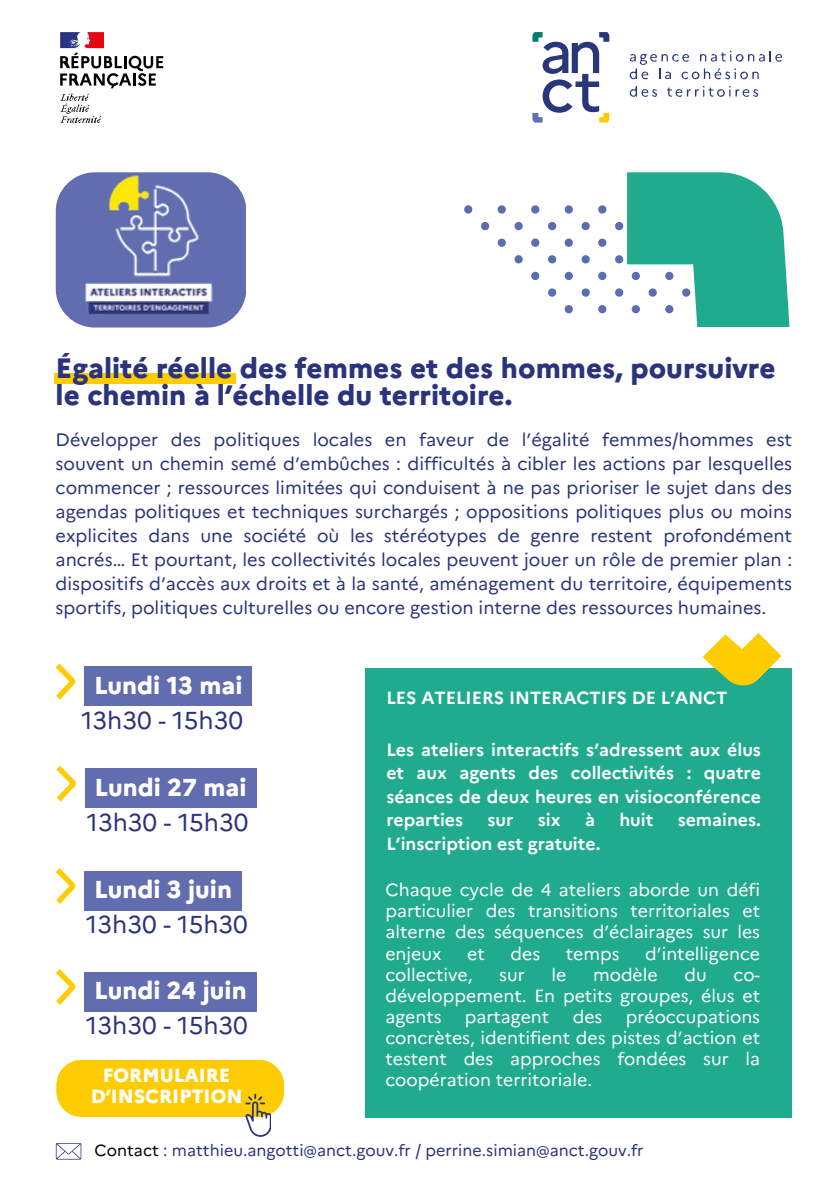
<style>
.page{position:relative;width:839px;height:1191px;background:#fff}
.page>*{position:absolute;margin:0;border:0;box-sizing:border-box;transform-origin:0 0}
.t1{font:800 28px/27px "Marianne";color:#2a337b}
.t2{font:24.4px "Marianne";color:#2a337b}
.t3{font:800 24.4px "Marianne";color:#fff}
.t4{font:800 19px/21px "Marianne";color:#fff;text-align:center}
.t5{font:18px/24px "Marianne";color:#2a337b;text-align:justify}
.t6{font:17.6px/21px "Marianne";color:#fff;text-align:justify}
.t7{font:700 17.6px/23.6px "Marianne";color:#fff;text-align:justify}
.t8{font:16.2px "Marianne";color:#2a337b}
.s1{color:#000}
</style>
<div class="page">
<svg style="left:60px;top:94px;width:41px;height:29px"></svg>
<svg style="left:60px;top:32px;width:103px;height:56px"></svg>
<svg style="left:532px;top:32px;width:77px;height:91px"></svg>
<svg style="left:629px;top:51px;width:153px;height:28px"></svg>
<svg style="left:629px;top:86px;width:28px;height:11px"></svg>
<svg style="left:667px;top:86px;width:91px;height:11px"></svg>
<svg style="left:464px;top:205px;width:8px;height:9px"></svg>
<svg style="left:497px;top:205px;width:9px;height:9px"></svg>
<svg style="left:531px;top:205px;width:8px;height:9px"></svg>
<svg style="left:564px;top:205px;width:9px;height:9px"></svg>
<svg style="left:598px;top:205px;width:8px;height:9px"></svg>
<svg style="left:481px;top:222px;width:8px;height:8px"></svg>
<svg style="left:514px;top:222px;width:8px;height:8px"></svg>
<svg style="left:548px;top:222px;width:8px;height:8px"></svg>
<svg style="left:581px;top:222px;width:8px;height:8px"></svg>
<svg style="left:497px;top:239px;width:9px;height:8px"></svg>
<svg style="left:531px;top:239px;width:8px;height:8px"></svg>
<svg style="left:564px;top:239px;width:9px;height:8px"></svg>
<svg style="left:598px;top:239px;width:8px;height:8px"></svg>
<svg style="left:514px;top:255px;width:8px;height:8px"></svg>
<svg style="left:548px;top:255px;width:8px;height:8px"></svg>
<svg style="left:581px;top:255px;width:8px;height:8px"></svg>
<svg style="left:531px;top:272px;width:8px;height:8px"></svg>
<svg style="left:564px;top:272px;width:9px;height:8px"></svg>
<svg style="left:598px;top:272px;width:8px;height:8px"></svg>
<svg style="left:548px;top:288px;width:8px;height:9px"></svg>
<svg style="left:581px;top:288px;width:8px;height:9px"></svg>
<svg style="left:564px;top:305px;width:9px;height:8px"></svg>
<svg style="left:598px;top:305px;width:8px;height:8px"></svg>
<svg style="left:615px;top:172px;width:174px;height:155px"></svg>
<svg style="left:56px;top:1143px;width:25px;height:16px"></svg>
<div style="left:54px;top:373px;width:181px;height:11px;background:#fc0"></div>
<div style="left:56px;top:172px;width:190px;height:156px;background:#626daf;border-radius:39px"></div>
<img style="left:79px;top:172px;width:144px;height:143px">
<svg style="left:56px;top:664px;width:19px;height:36px"></svg>
<svg style="left:56px;top:766px;width:20px;height:36px"></svg>
<svg style="left:56px;top:868px;width:19px;height:36px"></svg>
<svg style="left:56px;top:969px;width:19px;height:36px"></svg>
<div style="left:84px;top:667px;width:168px;height:39px;background:#626daf"></div>
<div style="left:85px;top:769px;width:171px;height:39px;background:#626daf"></div>
<div style="left:84px;top:871px;width:158px;height:40px;background:#626daf"></div>
<div style="left:84px;top:972px;width:172px;height:40px;background:#626daf"></div>
<div style="left:56px;top:1061px;width:227px;height:55px;background:#ffcc03;border-radius:26px"></div>
<svg style="left:245px;top:1094px;width:26px;height:43px"></svg>
<div style="left:365px;top:668px;width:427px;height:450px;background:#21ab8e"></div>
<svg style="left:703px;top:633px;width:78px;height:53px"></svg>
<p class="t1" style="left:56px;top:355px;width:721px">Égalité réelle des femmes et des hommes, poursuivre le chemin à l’échelle du territoire.</p>
<p class="t5" style="left:56px;top:428px;width:738px">Développer des politiques locales en faveur de l’égalité femmes/hommes est souvent un chemin semé d’embûches : difficultés à cibler les actions par lesquelles commencer ; ressources limitées qui conduisent à ne pas prioriser le sujet dans des agendas politiques et techniques surchargés ; oppositions politiques plus ou moins explicites dans une société où les stéréotypes de genre restent profondément ancrés… Et pourtant, les collectivités locales peuvent jouer un rôle de premier plan : dispositifs d’accès aux droits et à la santé, aménagement du territoire, équipements sportifs, politiques culturelles ou encore gestion interne des ressources humaines.</p>
<h1 class="t3" style="left:94px;top:670px;width:150px">Lundi 13 mai</h1>
<p class="t2" style="left:81px;top:705px;width:163px">13h30 - 15h30</p>
<p class="t3" style="left:95px;top:772px;width:153px">Lundi 27 mai</p>
<h6 class="t2" style="left:87px;top:807px;width:163px">13h30 - 15h30</h6>
<h4 class="t3" style="left:94px;top:875px;width:139px">Lundi 3 juin</h4>
<p class="t2" style="left:86px;top:909px;width:163px">13h30 - 15h30</p>
<h6 class="t3" style="left:94px;top:976px;width:154px">Lundi 24 juin</h6>
<h5 class="t2" style="left:86px;top:1010px;width:163px">13h30 - 15h30</h5>
<h2 class="t4" style="left:91px;top:1065px;width:153px">FORMULAIRE<br>D’INSCRIPTION</h2>
<h2 class="t7" style="left:386px;top:684px;width:343px">LES ATELIERS INTERACTIFS DE L’ANCT</h2>
<p class="t7" style="left:386px;top:736px;width:376px">Les ateliers interactifs s’adressent aux élus et aux agents des collectivités : quatre séances de deux heures en visioconférence reparties</p>
<p class="t7" style="left:487px;top:807px;width:27px">sur</p>
<p class="t7" style="left:537px;top:807px;width:24px">six</p>
<p class="t7" style="left:585px;top:807px;width:11px">à</p>
<p class="t7" style="left:619px;top:807px;width:35px">huit</p>
<p class="t7" style="left:677px;top:807px;width:85px">semaines.</p>
<p class="t7" style="left:386px;top:830px;width:215px">L’inscription est gratuite.</p>
<h3 class="t6" style="left:385px;top:880px;width:376px">Chaque cycle de 4 ateliers aborde un défi particulier des transitions territoriales et alterne des séquences d’éclairages sur les enjeux</h3>
<h3 class="t6" style="left:467px;top:943px;width:19px">et</h3>
<h3 class="t6" style="left:510px;top:943px;width:31px">des</h3>
<h3 class="t6" style="left:566px;top:943px;width:55px">temps</h3>
<h3 class="t6" style="left:645px;top:943px;width:116px">d’intelligence</h3>
<h3 class="t6" style="left:385px;top:964px;width:89px">collective,</h3>
<h3 class="t6" style="left:499px;top:964px;width:27px">sur</h3>
<h3 class="t6" style="left:551px;top:964px;width:16px">le</h3>
<h3 class="t6" style="left:593px;top:964px;width:66px">modèle</h3>
<h3 class="t6" style="left:684px;top:964px;width:24px">du</h3>
<h3 class="t6" style="left:385px;top:964px;width:376px;text-indent:348px">co&shy;développement. En petits groupes, élus et agents</h3>
<h3 class="t6" style="left:385px;top:1006px;width:376px;text-indent:240px">préoccupations concrètes, identifient des pistes d’action et testent des approches fondées sur la coopération territoriale.</h3>
<h3 class="t6" style="left:465px;top:1006px;width:86px">partagent</h3>
<h3 class="t6" style="left:572px;top:1006px;width:31px">des</h3>
<p class="t8" style="left:95px;top:1141px;width:550px"><span class="s1">Contact</span> : matthieu.angotti@anct.gouv.fr / perrine.simian@anct.gouv.fr</p>
</div>
